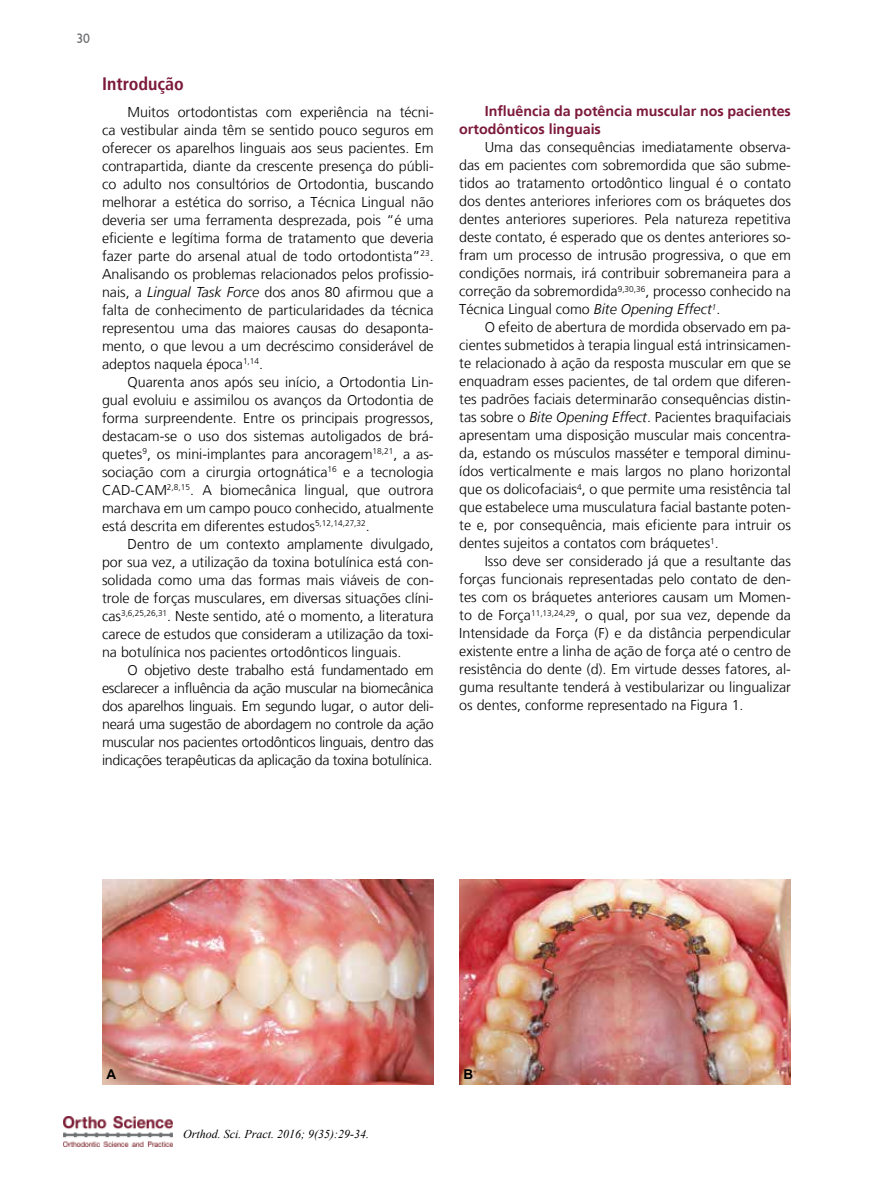
<style>
.page{position:relative;width:893px;height:1191px;background:#fff}
.page>*{position:absolute;margin:0;border:0;box-sizing:border-box;transform-origin:0 0}
.t1{font:700 condensed 18px "Frutiger LT";color:#7c193b}
.t2{font:300 14.25px/18px "Frutiger LT";color:#000;text-align:justify}
.t3{font:700 14.25px/18px "Frutiger LT";color:#7c193b}
.t4{font:13.5px "Humanist 521 BT";color:#6d6e71}
.t5{font:700 13.5px "Arial";color:#000}
.t6{font:italic 12px "Times New Roman";color:#000}
.s1{font-style:italic}
</style>
<div class="page">
<img style="left:64px;top:1116px;width:109px;height:30px">
<img style="left:102px;top:879px;width:332px;height:205px">
<img style="left:459px;top:879px;width:332px;height:205px">
<p class="t4" style="left:76px;top:30px;width:15px">30</p>
<p class="t1" style="left:102px;top:73px;width:83px">Introdução</p>
<p class="t2" style="left:102px;top:103px;width:333px;text-indent:26px">Muitos ortodontistas com experiência na técni&shy;ca vestibular ainda têm se sentido pouco seguros em oferecer os aparelhos linguais aos seus pacientes. Em contrapartida, diante da crescente presença do públi&shy;co adulto nos consultórios de Ortodontia, buscando melhorar a estética do sorriso, a Técnica Lingual não deveria ser uma ferramenta desprezada, pois “é uma eficiente e legítima forma de tratamento que deveria fazer parte do arsenal atual de todo ortodontista”<sup>23</sup>.<br>Analisando os problemas relacionados pelos profissio&shy;nais, a <span class="s1">Lingual Task Force</span> dos anos 80 afirmou que a falta de conhecimento de particularidades da técnica representou uma das maiores causas do desaponta&shy;mento, o que levou a um decréscimo considerável de adeptos naquela época<sup>1,14</sup>.</p>
<p class="t2" style="left:102px;top:373px;width:333px;text-indent:26px">Quarenta anos após seu início, a Ortodontia Lin&shy;gual evoluiu e assimilou os avanços da Ortodontia de forma surpreendente. Entre os principais progressos, destacam-se o uso dos sistemas autoligados de brá&shy;quetes<sup>9</sup>, os mini-implantes para ancoragem<sup>18,21</sup>, a as&shy;sociação com a cirurgia ortognática<sup>16</sup> e a tecnologia CAD-CAM<sup>2,8,15</sup>. A biomecânica lingual, que outrora marchava em um campo pouco conhecido, atualmente está descrita em diferentes estudos<sup>5,12,14,27,32</sup>.</p>
<p class="t2" style="left:102px;top:535px;width:333px;text-indent:26px">Dentro de um contexto amplamente divulgado, por sua vez, a utilização da toxina botulínica está con&shy;solidada como uma das formas mais viáveis de con&shy;trole de forças musculares, em diversas situações clíni&shy;cas<sup>3,6,25,26,31</sup>. Neste sentido, até o momento, a literatura carece de estudos que consideram a utilização da toxi&shy;na botulínica nos pacientes ortodônticos linguais.</p>
<p class="t2" style="left:102px;top:661px;width:333px;text-indent:26px">O objetivo deste trabalho está fundamentado em esclarecer a influência da ação muscular na biomecânica dos aparelhos linguais. Em segundo lugar, o autor deli&shy;neará uma sugestão de abordagem no controle da ação muscular nos pacientes ortodônticos linguais, dentro das indicações terapêuticas da aplicação da toxina botulínica.</p>
<p class="t3" style="left:459px;top:102px;width:333px;text-indent:26px">Influência da potência muscular nos pacientes ortodônticos linguais</p>
<p class="t2" style="left:459px;top:138px;width:333px;text-indent:26px">Uma das consequências imediatamente observa&shy;das em pacientes com sobremordida que são subme&shy;tidos ao tratamento ortodôntico lingual é o contato dos dentes anteriores inferiores com os bráquetes dos dentes anteriores superiores. Pela natureza repetitiva deste contato, é esperado que os dentes anteriores so&shy;fram um processo de intrusão progressiva, o que em condições normais, irá contribuir sobremaneira para a correção da sobremordida<sup>9,30,36</sup>, processo conhecido na Técnica Lingual como <span class="s1">Bite Opening Effect</span><sup>1</sup>.</p>
<p class="t2" style="left:459px;top:318px;width:333px;text-indent:26px">O efeito de abertura de mordida observado em pa&shy;cientes submetidos à terapia lingual está intrinsicamen&shy;te relacionado à ação da resposta muscular em que se enquadram esses pacientes, de tal ordem que diferen&shy;tes padrões faciais determinarão consequências distin&shy;tas sobre o <span class="s1">Bite Opening Effect</span>. Pacientes braquifaciais apresentam uma disposição muscular mais concentra&shy;da, estando os músculos masséter e temporal diminu&shy;ídos verticalmente e mais largos no plano horizontal que os dolicofaciais<sup>4</sup>, o que permite uma resistência tal que estabelece uma musculatura facial bastante poten&shy;te e, por consequência, mais eficiente para intruir os dentes sujeitos a contatos com bráquetes<sup>1</sup>.</p>
<p class="t2" style="left:459px;top:552px;width:333px;text-indent:26px">Isso deve ser considerado já que a resultante das forças funcionais representadas pelo contato de den&shy;tes com os bráquetes anteriores causam um Momen&shy;to de Força<sup>11,13,24,29</sup>, o qual, por sua vez, depende da Intensidade da Força (F) e da distância perpendicular existente entre a linha de ação de força até o centro de resistência do dente (d). Em virtude desses fatores, al&shy;guma resultante tenderá à vestibularizar ou lingualizar os dentes, conforme representado na Figura 1.</p>
<p class="t5" style="left:106px;top:1065px;width:11px">A</p>
<p class="t5" style="left:463px;top:1065px;width:11px">B</p>
<p class="t6" style="left:183px;top:1125px;width:187px">Orthod. Sci. Pract. 2016; 9(35):29-34.</p>
</div>
